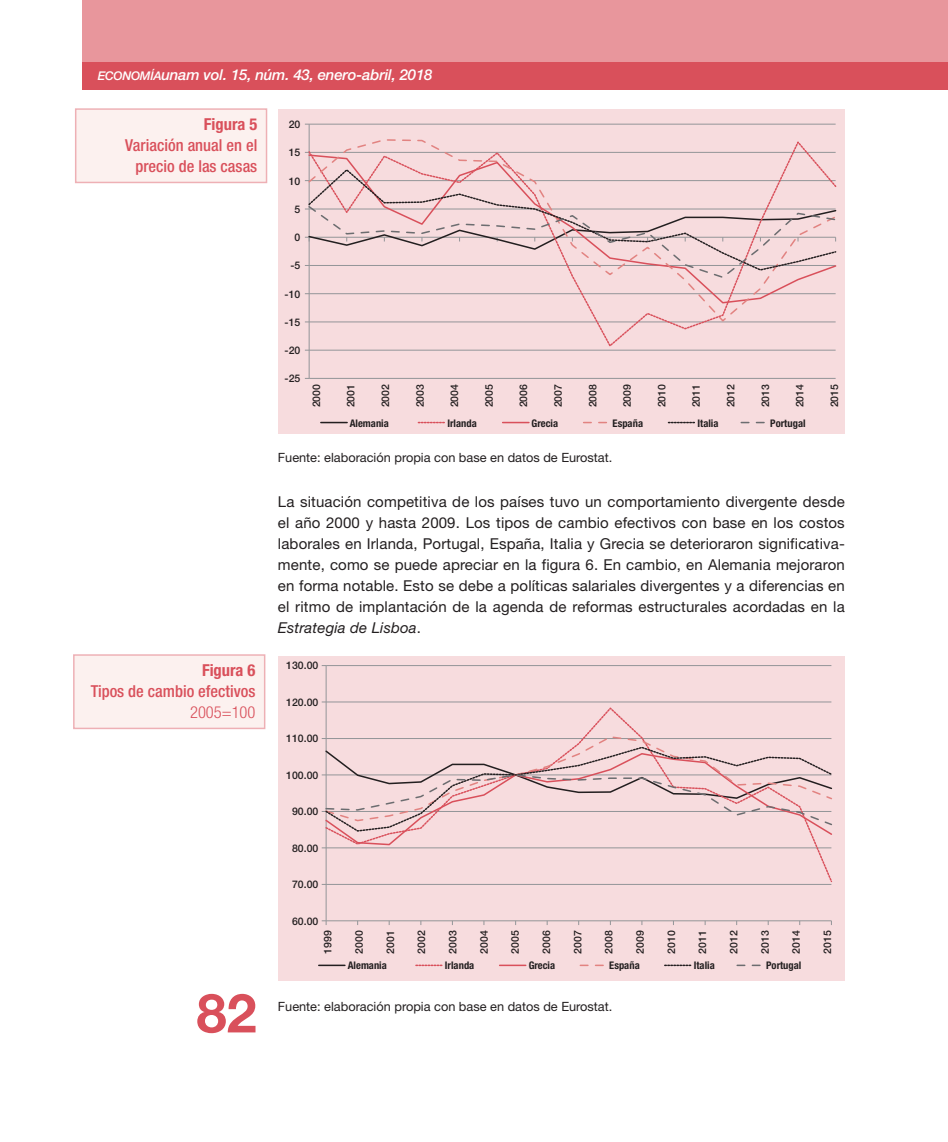
<style>
.page{position:relative;width:948px;height:1142px;background:#fff}
.page>*{position:absolute;margin:0;border:0;box-sizing:border-box;transform-origin:0 0}
.t1{font:700 54px "Helvetica Neue LT Std";color:#d9505b}
.t2{font:500 condensed 16.5px/21px "Helvetica Neue LT Std";color:#d9505b;text-align:right}
.t3{font:700 condensed 16.5px "Helvetica Neue LT Std";color:#d9505b}
.t4{font:300 condensed 16.5px "Helvetica Neue LT Std";color:#d9505b}
.t5{font:15px/21px "Helvetica Neue LT Std";letter-spacing:.01em;color:#231f20;text-align:justify}
.t6{font:italic 500 15px "Helvetica Neue LT Std";letter-spacing:-.01em;color:#fff}
.t7{font:12.75px "Helvetica Neue LT Std";color:#231f20}
.t8{font:500 10.5px "Helvetica Neue LT Std";color:#231f20}
.t9{font:700 condensed 10.5px "Helvetica Neue LT Std";color:#231f20}
.s1{font-family:"Helvetica Neue LT Std Md It SC800";font-weight:400;font-style:normal;font-size:12px}
.s2{font-style:italic}
</style>
<div class="page">
<div style="left:82px;top:0;width:865px;height:67px;background:#e8969c"></div>
<div style="left:82px;top:62px;width:865px;height:27px;background:#d9505b"></div>
<div style="left:278px;top:109px;width:566px;height:324px;background:#f7dcde"></div>
<hr style="left:309px;top:124px;width:526px;height:1px;background:#939598">
<hr style="left:309px;top:350px;width:526px;height:1px;background:#939598">
<hr style="left:309px;top:378px;width:526px;height:1px;background:#939598">
<hr style="left:308px;top:124px;width:1px;height:254px;background:#939598">
<svg style="left:307px;top:138px;width:529px;height:185px"></svg>
<svg style="left:307px;top:168px;width:530px;height:37px"></svg>
<svg style="left:305px;top:205px;width:532px;height:74px"></svg>
<svg style="left:321px;top:422px;width:26px;height:1px"></svg>
<svg style="left:418px;top:422px;width:26px;height:1px"></svg>
<svg style="left:502px;top:422px;width:26px;height:1px"></svg>
<svg style="left:583px;top:422px;width:24px;height:1px"></svg>
<svg style="left:668px;top:422px;width:26px;height:1px"></svg>
<svg style="left:741px;top:422px;width:24px;height:1px"></svg>
<div style="left:278px;top:656px;width:566px;height:325px;background:#f7dcde"></div>
<hr style="left:326px;top:665px;width:505px;height:1px;background:#939598">
<hr style="left:326px;top:701px;width:505px;height:1px;background:#939598">
<hr style="left:326px;top:884px;width:505px;height:1px;background:#939598">
<hr style="left:325px;top:665px;width:1px;height:255px;background:#939598">
<hr style="left:326px;top:920px;width:505px;height:1px;background:#939598">
<svg style="left:321px;top:920px;width:5px;height:5px"></svg>
<svg style="left:324px;top:706px;width:509px;height:177px"></svg>
<svg style="left:324px;top:832px;width:509px;height:14px"></svg>
<svg style="left:324px;top:735px;width:509px;height:10px"></svg>
<svg style="left:324px;top:745px;width:509px;height:87px"></svg>
<svg style="left:321px;top:749px;width:512px;height:77px"></svg>
<hr style="left:318px;top:964px;width:27px;height:2px;background:#231f20">
<svg style="left:416px;top:964px;width:26px;height:2px"></svg>
<hr style="left:499px;top:964px;width:26px;height:2px;background:#d9505b">
<svg style="left:580px;top:964px;width:24px;height:2px"></svg>
<svg style="left:664px;top:964px;width:26px;height:2px"></svg>
<svg style="left:736px;top:964px;width:25px;height:2px"></svg>
<div style="left:75px;top:108px;width:192px;height:75px;background:#fcf1ef"></div>
<div style="left:73px;top:654px;width:192px;height:75px;background:#fcf1ef"></div>
<p class="t6" style="left:98px;top:66px;width:336px"><span class="s1">ECONOMÍA</span>unam vol. 15, núm. 43, enero-abril, 2018</p>
<p class="t3" style="left:204px;top:114px;width:55px">Figura 5</p>
<p class="t2" style="left:125px;top:134px;width:133px">Variación anual en el precio de las casas</p>
<p class="t3" style="left:202px;top:660px;width:55px">Figura 6</p>
<p class="t2" style="left:91px;top:680px;width:166px">Tipos de cambio efectivos</p>
<p class="t4" style="left:190px;top:702px;width:67px">2005=100</p>
<h1 class="t1" style="left:196px;top:979px;width:62px">82</h1>
<p class="t8" style="left:288px;top:118px;width:13px">20</p>
<p class="t8" style="left:288px;top:146px;width:13px">15</p>
<p class="t8" style="left:288px;top:175px;width:13px">10</p>
<p class="t8" style="left:294px;top:203px;width:7px">5</p>
<p class="t8" style="left:294px;top:231px;width:7px">0</p>
<p class="t8" style="left:290px;top:259px;width:11px">-5</p>
<p class="t8" style="left:284px;top:288px;width:17px">-10</p>
<p class="t8" style="left:284px;top:316px;width:17px">-15</p>
<p class="t8" style="left:284px;top:344px;width:17px">-20</p>
<p class="t8" style="left:284px;top:372px;width:17px">-25</p>
<p class="t8" style="left:310px;top:407px;width:25px;rotate:-90deg">2000</p>
<p class="t8" style="left:344px;top:407px;width:25px;rotate:-90deg">2001</p>
<p class="t8" style="left:379px;top:407px;width:25px;rotate:-90deg">2002</p>
<p class="t8" style="left:413px;top:407px;width:25px;rotate:-90deg">2003</p>
<p class="t8" style="left:448px;top:407px;width:25px;rotate:-90deg">2004</p>
<p class="t8" style="left:482px;top:407px;width:25px;rotate:-90deg">2005</p>
<p class="t8" style="left:517px;top:407px;width:25px;rotate:-90deg">2006</p>
<p class="t8" style="left:551px;top:407px;width:25px;rotate:-90deg">2007</p>
<p class="t8" style="left:586px;top:407px;width:25px;rotate:-90deg">2008</p>
<p class="t8" style="left:620px;top:407px;width:25px;rotate:-90deg">2009</p>
<p class="t8" style="left:655px;top:407px;width:25px;rotate:-90deg">2010</p>
<p class="t8" style="left:689px;top:407px;width:25px;rotate:-90deg">2011</p>
<p class="t8" style="left:724px;top:407px;width:25px;rotate:-90deg">2012</p>
<p class="t8" style="left:758px;top:407px;width:25px;rotate:-90deg">2013</p>
<p class="t8" style="left:793px;top:407px;width:25px;rotate:-90deg">2014</p>
<p class="t8" style="left:827px;top:407px;width:25px;rotate:-90deg">2015</p>
<p class="t9" style="left:349px;top:416px;width:41px">Alemania</p>
<p class="t9" style="left:447px;top:416px;width:31px">Irlanda</p>
<p class="t9" style="left:531px;top:416px;width:28px">Grecia</p>
<p class="t9" style="left:612px;top:416px;width:32px">España</p>
<p class="t9" style="left:697px;top:416px;width:23px">Italia</p>
<p class="t9" style="left:770px;top:416px;width:37px">Portugal</p>
<p class="t7" style="left:278px;top:450px;width:336px">Fuente: elaboración propia con base en datos de Eurostat.</p>
<p class="t5" style="left:278px;top:491px;width:568px">La situación competitiva de los países tuvo un comportamiento divergente desde el año 2000 y hasta 2009. Los tipos de cambio efectivos con base en los costos laborales en Irlanda, Portugal, España, Italia y Grecia se deterioraron significativa&shy;mente, como se puede apreciar en la figura 6. En cambio, en Alemania mejoraron en forma notable. Esto se debe a políticas salariales divergentes y a diferencias en el ritmo de implantación de la agenda de reformas estructurales acordadas en la <span class="s2">Estrategia de Lisboa</span>.</p>
<p class="t8" style="left:286px;top:659px;width:34px">130.00</p>
<p class="t8" style="left:286px;top:695px;width:34px">120.00</p>
<p class="t8" style="left:286px;top:732px;width:34px">110.00</p>
<p class="t8" style="left:286px;top:768px;width:34px">100.00</p>
<p class="t8" style="left:292px;top:805px;width:28px">90.00</p>
<p class="t8" style="left:292px;top:841px;width:28px">80.00</p>
<p class="t8" style="left:292px;top:878px;width:28px">70.00</p>
<p class="t8" style="left:292px;top:914px;width:28px">60.00</p>
<p class="t8" style="left:321px;top:953px;width:25px;rotate:-90deg">1999</p>
<p class="t8" style="left:352px;top:953px;width:25px;rotate:-90deg">2000</p>
<p class="t8" style="left:384px;top:953px;width:25px;rotate:-90deg">2001</p>
<p class="t8" style="left:415px;top:953px;width:25px;rotate:-90deg">2002</p>
<p class="t8" style="left:446px;top:953px;width:25px;rotate:-90deg">2003</p>
<p class="t8" style="left:477px;top:953px;width:25px;rotate:-90deg">2004</p>
<p class="t8" style="left:508px;top:953px;width:25px;rotate:-90deg">2005</p>
<p class="t8" style="left:540px;top:953px;width:25px;rotate:-90deg">2006</p>
<p class="t8" style="left:571px;top:953px;width:25px;rotate:-90deg">2007</p>
<p class="t8" style="left:602px;top:953px;width:25px;rotate:-90deg">2008</p>
<p class="t8" style="left:633px;top:953px;width:25px;rotate:-90deg">2009</p>
<p class="t8" style="left:664px;top:953px;width:25px;rotate:-90deg">2010</p>
<p class="t8" style="left:696px;top:953px;width:25px;rotate:-90deg">2011</p>
<p class="t8" style="left:727px;top:953px;width:25px;rotate:-90deg">2012</p>
<p class="t8" style="left:758px;top:953px;width:25px;rotate:-90deg">2013</p>
<p class="t8" style="left:789px;top:953px;width:25px;rotate:-90deg">2014</p>
<p class="t8" style="left:820px;top:953px;width:25px;rotate:-90deg">2015</p>
<p class="t9" style="left:347px;top:959px;width:41px">Alemania</p>
<p class="t9" style="left:444px;top:959px;width:31px">Irlanda</p>
<p class="t9" style="left:528px;top:959px;width:28px">Grecia</p>
<p class="t9" style="left:609px;top:959px;width:32px">España</p>
<p class="t9" style="left:693px;top:959px;width:23px">Italia</p>
<p class="t9" style="left:765px;top:959px;width:37px">Portugal</p>
<p class="t7" style="left:278px;top:999px;width:336px">Fuente: elaboración propia con base en datos de Eurostat.</p>
</div>
